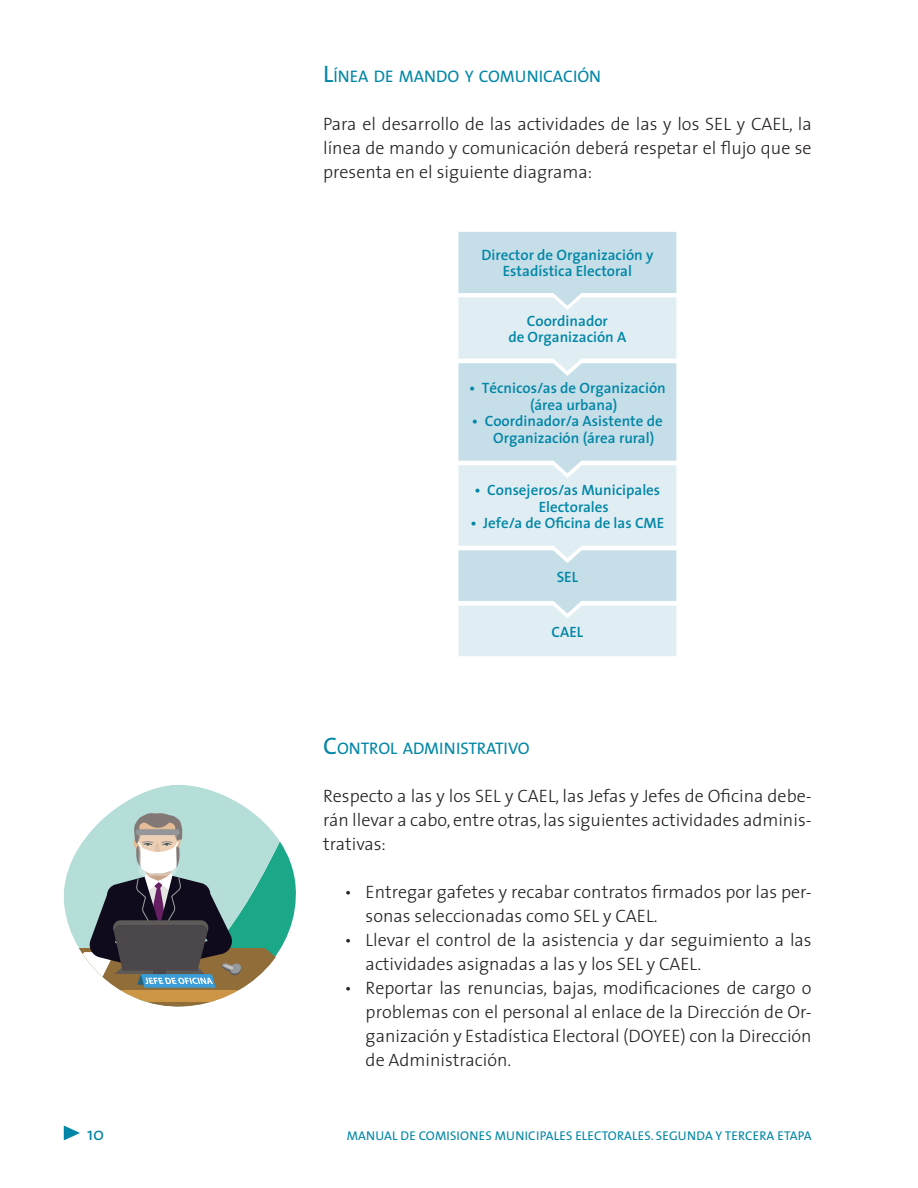
<style>
.page{position:relative;width:918px;height:1188px;background:#fff}
.page>*{position:absolute;margin:0;border:0;box-sizing:border-box;transform-origin:0 0}
.t1{font:300 18px/24px "The Sans";color:#231f20;text-align:justify}
.t2{font:18px "The Sans";color:#0086a6}
.t3{font:16.8px "The Sans";color:#0086a6}
.t4{font:600 15px/16.5px "The Sans";color:#0086a6}
.t5{font:12.75px "The Sans";letter-spacing:.015em;color:#0086a6}
.s1{font-size:24px}
</style>
<div class="page">
<svg style="left:64px;top:1126px;width:16px;height:14px"></svg>
<svg style="left:458px;top:232px;width:218px;height:424px;background:#d4e6ee"></svg>
<svg style="left:111px;top:785px;width:141px;height:27px;fill:#b5ded9"></svg>
<svg style="left:63px;top:812px;width:233px;height:195px"></svg>
<svg style="left:139px;top:830px;width:38px;height:46px"></svg>
<div style="left:136px;top:829px;width:44px;height:6px;background:#939598;border-radius:2px"></div>
<p class="t3" style="left:323px;top:62px;width:280px"><span class="s1">L</span>ÍNEA DE MANDO Y COMUNICACIÓN</p>
<p class="t1" style="left:323px;top:111px;width:490px">Para el desarrollo de las actividades de las y los SEL y CAEL, la línea de mando y comunicación deberá respetar el flujo que se presenta en el siguiente diagrama:</p>
<p class="t4" style="left:481px;top:246px;width:174px;text-align:center">Director de Organización y<br>Estadística Electoral</p>
<p class="t4" style="left:508px;top:312px;width:120px;text-align:center">Coordinador<br>de Organización A</p>
<p class="t4" style="left:530px;top:379px;width:137px;text-indent:-61px">• Técnicos/as de Organización (área urbana)</p>
<p class="t4" style="left:493px;top:412px;width:171px;text-indent:-21px">• Coordinador/a Asistente de<br>Organización (área rural)</p>
<p class="t4" style="left:539px;top:481px;width:123px;text-indent:-64px">• Consejeros/as Municipales<br>Electorales</p>
<p class="t4" style="left:470px;top:514px;width:196px">• Jefe/a de Oficina de las CME</p>
<p class="t4" style="left:557px;top:568px;width:23px">SEL</p>
<p class="t4" style="left:552px;top:623px;width:33px">CAEL</p>
<p class="t3" style="left:323px;top:734px;width:208px"><span class="s1">C</span>ONTROL ADMINISTRATIVO</p>
<p class="t1" style="left:323px;top:783px;width:490px">Respecto a las y los SEL y CAEL, las Jefas y Jefes de Oficina debe&shy;rán llevar a cabo, entre otras, las siguientes actividades adminis&shy;trativas:</p>
<p class="t1" style="left:366px;top:879px;width:448px;text-indent:-21px">• Entregar gafetes y recabar contratos firmados por las per&shy;sonas seleccionadas como SEL y CAEL.</p>
<p class="t1" style="left:366px;top:927px;width:448px;text-indent:-21px">• Llevar el control de la asistencia y dar seguimiento a las actividades asignadas a las y los SEL y CAEL.</p>
<p class="t1" style="left:366px;top:975px;width:448px;text-indent:-21px">• Reportar las renuncias, bajas, modificaciones de cargo o problemas con el personal al enlace de la Dirección de Or&shy;ganización y Estadística Electoral (DOYEE) con la Dirección de Administración.</p>
<p class="t2" style="left:87px;top:1119px;width:19px">10</p>
<p class="t5" style="left:347px;top:1125px;width:466px">MANUAL DE COMISIONES MUNICIPALES ELECTORALES. SEGUNDA Y TERCERA ETAPA</p>
</div>
